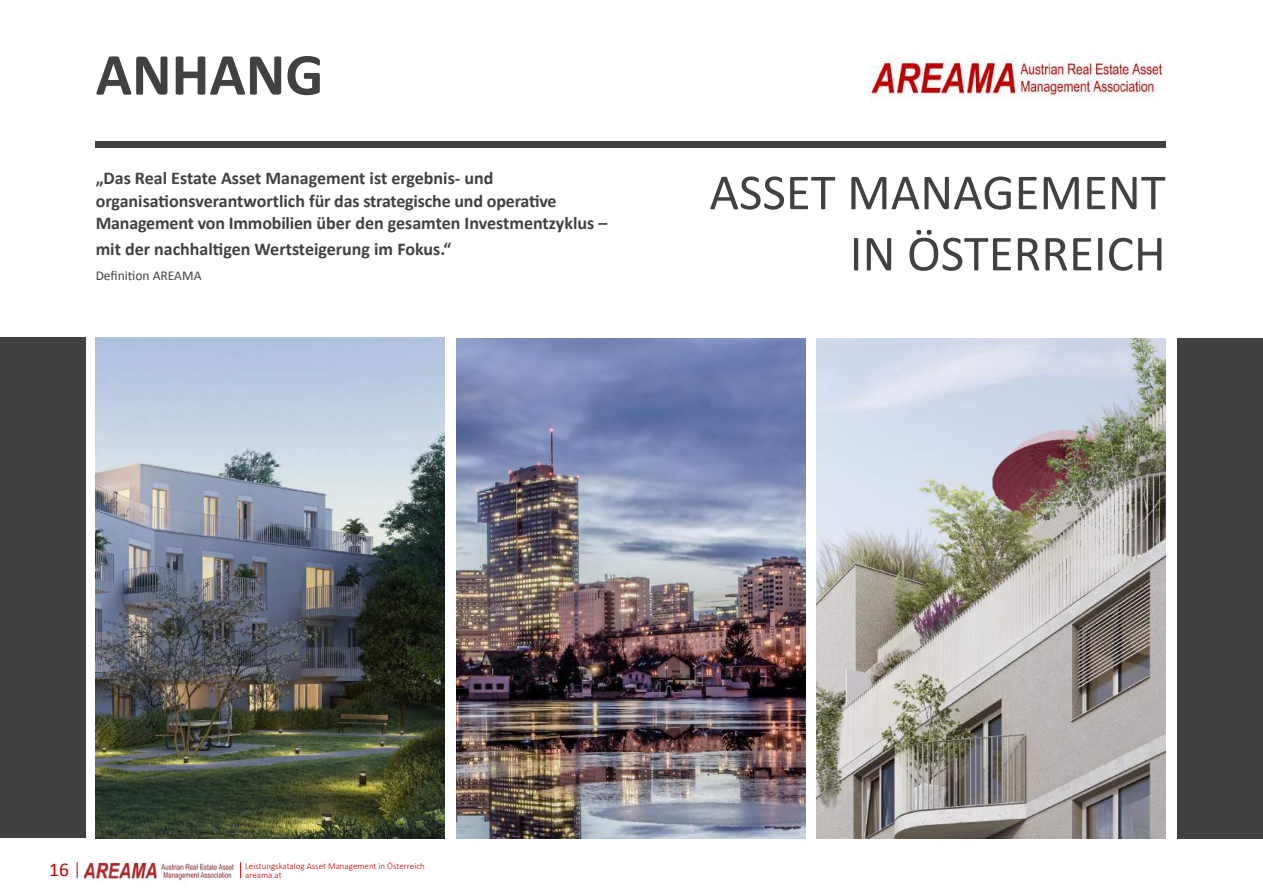
<style>
.page{position:relative;width:1263px;height:893px;background:#fff}
.page>*{position:absolute;margin:0;border:0;box-sizing:border-box;transform-origin:0 0}
.t1{font:700 60px "Calibri";color:#414042}
.t2{font:51px/61.2px "Calibri";color:#414042;text-align:right}
.t3{font:19.5px "Calibri";color:#c00000}
.t4{font:700 18px/22.5px "Calibri";color:#414042}
.t5{font:13.5px "Calibri";color:#414042}
.t6{font:300 9px "Calibri";color:#c00000}
</style>
<div class="page">
<img style="left:456px;top:338px;width:349px;height:501px">
<img style="left:817px;top:338px;width:349px;height:501px">
<img style="left:96px;top:337px;width:349px;height:501px">
<div style="left:1177px;top:338px;width:86px;height:501px;background:#414042"></div>
<div style="left:0;top:337px;width:86px;height:501px;background:#414042"></div>
<img style="left:870px;top:54px;width:295px;height:46px">
<div style="left:96px;top:141px;width:1070px;height:6px;background:#414042"></div>
<img style="left:84px;top:861px;width:150px;height:21px">
<svg style="left:240px;top:862px;width:1px;height:16px"></svg>
<svg style="left:77px;top:862px;width:1px;height:16px"></svg>
<h1 class="t1" style="left:96px;top:32px;width:229px">ANHANG</h1>
<p class="t4" style="left:96px;top:167px;width:513px">„Das Real Estate Asset Management ist ergebnis- und organisationsverantwortlich für das strategische und operative<br>Management von Immobilien über den gesamten Investmentzyklus –</p>
<p class="t4" style="left:96px;top:237px;width:357px">mit der nachhaltigen Wertsteigerung im Fokus.“</p>
<p class="t5" style="left:96px;top:266px;width:107px">Definition AREAMA</p>
<h2 class="t2" style="left:709px;top:160px;width:458px">ASSET MANAGEMENT<br>IN ÖSTERREICH</h2>
<p class="t6" style="left:245px;top:860px;width:181px">Leistungskatalog Asset Management in Österreich</p>
<p class="t3" style="left:49px;top:856px;width:21px">16</p>
<p class="t6" style="left:245px;top:869px;width:38px">areama.at</p>
</div>
